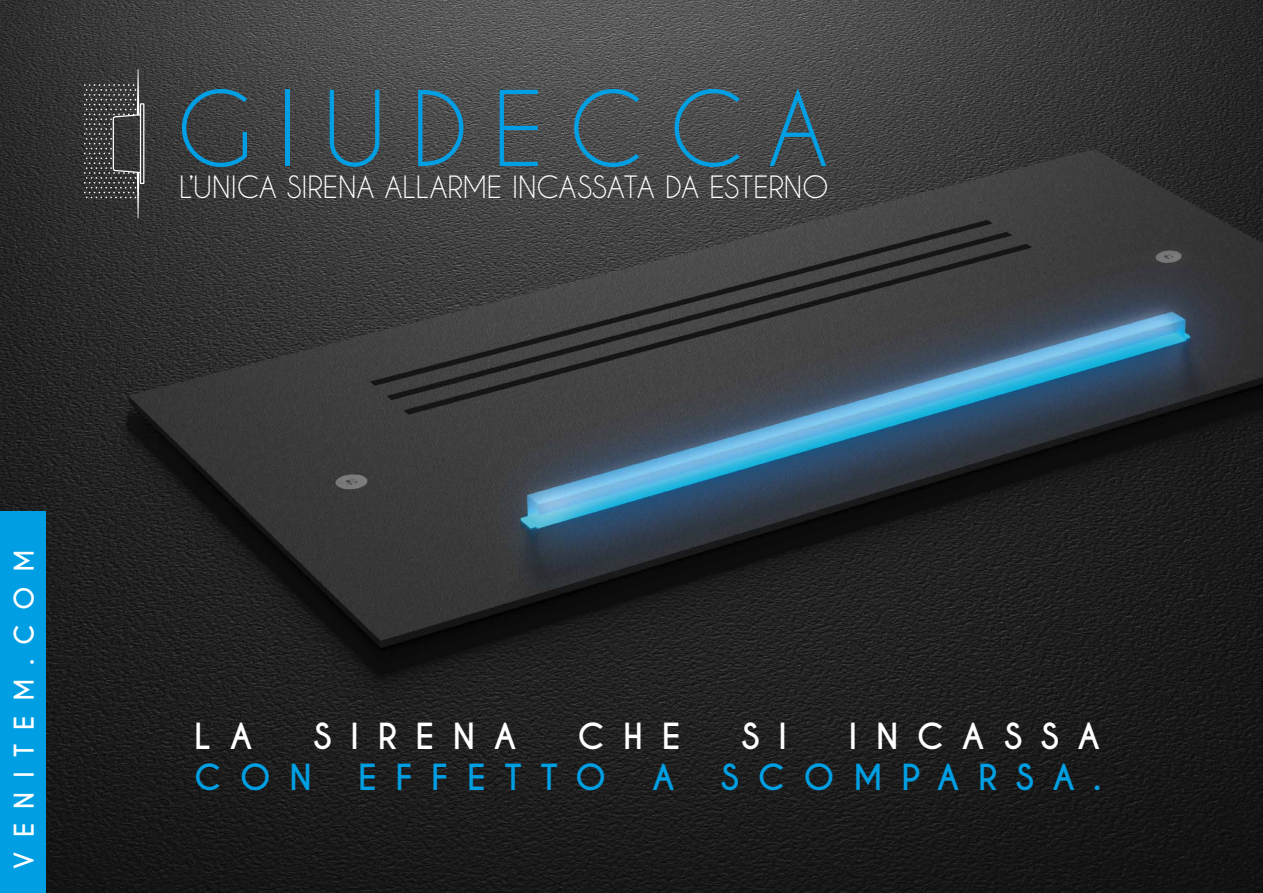
<style>
.page{position:relative;width:1263px;height:893px;background:#fff}
.page>*{position:absolute;margin:0;border:0;box-sizing:border-box;transform-origin:0 0}
.t1{font:97.65px "Caviar Dreams";letter-spacing:.25em;color:#009fe3}
.t2{font:700 33.75px "Caviar Dreams";letter-spacing:.55em;color:#009fe3}
.t3{font:700 33.75px "Caviar Dreams";letter-spacing:.55em;color:#fff}
.t4{font:28.8px "Caviar Dreams";color:#fff}
.t5{font:700 25.65px "Caviar Dreams";letter-spacing:.55em;color:#fff}
</style>
<div class="page">
<img style="left:0;top:0;width:1263px;height:893px">
<svg style="left:84px;top:69px;width:60px;height:149px;background:#464646"></svg>
<div style="left:0;top:511px;width:46px;height:382px;background:#009fe3"></div>
<p class="t5" style="left:9px;top:868px;width:320px;rotate:-90deg">VENITEM.COM</p>
<h1 class="t1" style="left:176px;top:70px;width:654px">GIUDECCA</h1>
<p class="t4" style="left:179px;top:170px;width:651px">L’UNICA SIRENA ALLARME INCASSATA DA ESTERNO</p>
<p class="t3" style="left:194px;top:716px;width:60px">L A</p>
<p class="t3" style="left:313px;top:716px;width:205px">SIRENA</p>
<p class="t3" style="left:578px;top:716px;width:104px">CHE</p>
<p class="t3" style="left:741px;top:716px;width:47px">S I</p>
<p class="t3" style="left:848px;top:716px;width:253px">INCASSA</p>
<p class="t2" style="left:194px;top:757px;width:119px">CON</p>
<p class="t2" style="left:358px;top:757px;width:249px">EFFETTO</p>
<p class="t2" style="left:652px;top:757px;width:24px">A</p>
<p class="t2" style="left:721px;top:757px;width:382px">SCOMPARSA.</p>
</div>
